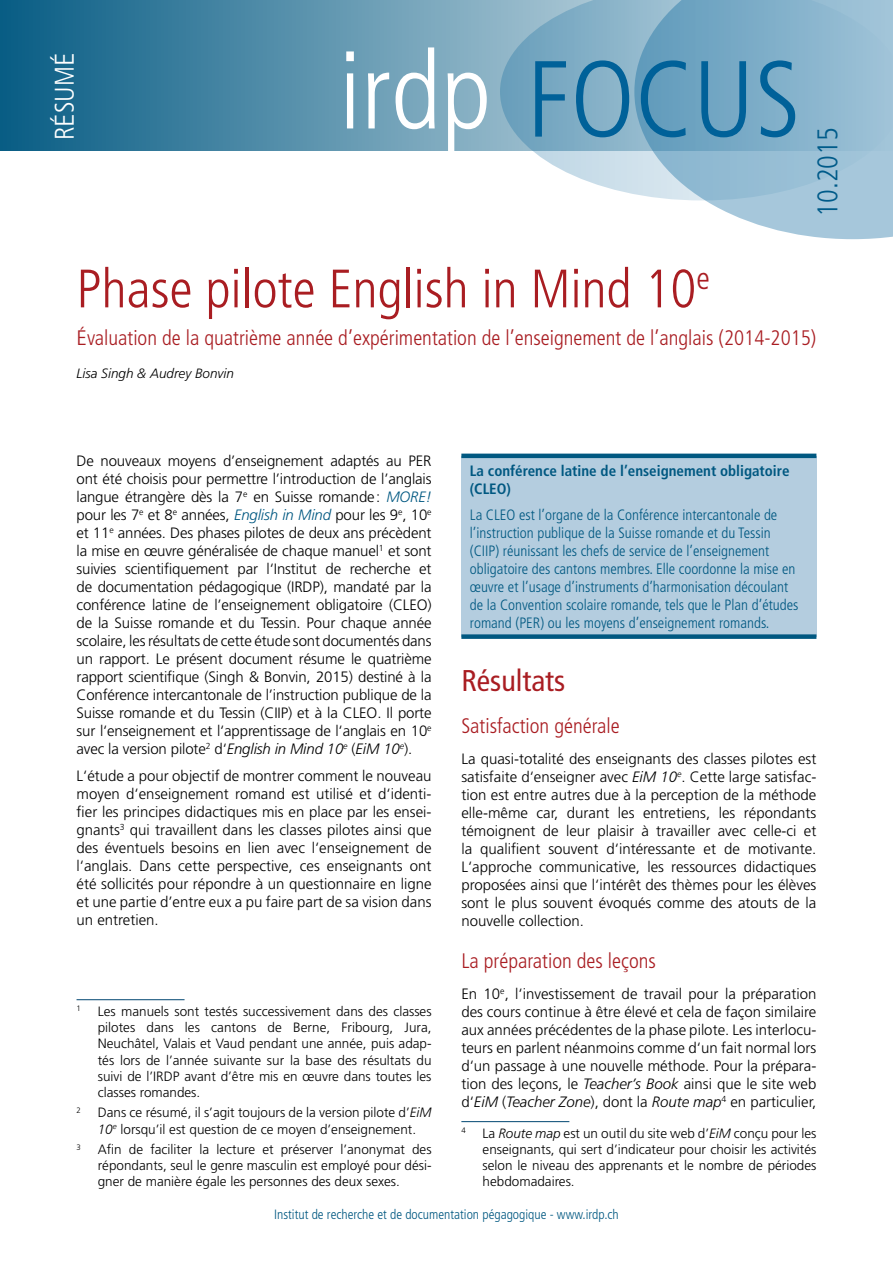
<style>
.page{position:relative;width:893px;height:1263px;background:#fff}
.page>*{position:absolute;margin:0;border:0;box-sizing:border-box;transform-origin:0 0}
.t1{font:300 condensed 108px "Frutiger";color:#006199}
.t2{font:300 condensed 108px "Frutiger";color:#fff}
.FOCUS_TITRE_PRINCIPA{font:300 condensed 54px "Frutiger";color:#a91d22}
.FOCUS_TITRE_NIV_1{font:condensed 30px "Frutiger";color:#a91d22}
.t3{font:300 condensed 28.5px "Frutiger";color:#005881}
.t4{font:300 condensed 27px "Frutiger";color:#fff}
.FOCUS_SOUS_TITRE_PRI{font:300 condensed 21px "Frutiger";color:#a91d22}
.FOCUS_TITRE_NIV_2{font:300 condensed 21px "Frutiger";color:#a91d22}
.FOCUS_TEXTE{font:300 15px/18px "Frutiger";color:#000;text-align:justify}
.FOCUS_TEXTE-2{font:300 condensed 15px/18px "Frutiger";color:#005881}
.FOCUS_TEXTE-3{font:700 condensed 15px/18px "Frutiger";color:#005881}
.IRDP_Note_bas_page_i{font:300 13.5px/16.2px "Frutiger";color:#000;text-align:justify}
.pied_page{font:300 condensed 13.5px "Frutiger";color:#005881}
.FOCUS_TEXTE-4{font:italic 300 13.5px "Frutiger";color:#000}
.IRDP_Note_bas_page_i-2{font:300 7.8px "Frutiger";color:#000}
.s1{font-stretch:normal}
.s2{font-style:italic;color:#005881}
.s3{font-style:italic}
</style>
<div class="page">
<hr style="left:77px;top:999px;width:108px;height:1px;background:#004671">
<hr style="left:461px;top:1121px;width:108px;height:1px;background:#004671">
<svg style="left:0;top:0;width:500px;height:151px;background:#4b89a5"></svg>
<svg style="left:500px;top:0;width:134px;height:194px;background:#98bccf"></svg>
<svg style="left:634px;top:0;width:259px;height:239px;background:#94bcd2"></svg>
<div style="left:461px;top:456px;width:355px;height:181px;background:#b4cddf"></div>
<hr style="left:461px;top:454px;width:355px;height:4px;background:#005881">
<div style="left:461px;top:634px;width:355px;height:5px;background:#005881"></div>
<p class="t2" style="left:339px;top:30px;width:154px">irdp</p>
<p class="t4" style="left:49px;top:140px;width:89px;rotate:-90deg">R<span class="s1">É</span>SUM<span class="s1">É</span></p>
<p class="t1" style="left:527px;top:38px;width:276px">FOCUS</p>
<p class="t3" style="left:811px;top:217px;width:90px;rotate:-90deg">10.2015</p>
<p class="FOCUS_TITRE_PRINCIPA" style="left:77px;top:258px;width:635px">Phase pilote English in Mind 10<sup>e</sup></p>
<p class="FOCUS_SOUS_TITRE_PRI" style="left:77px;top:326px;width:741px"><span class="s1">É</span>valuation de la quatrième année d’expérimentation de l’enseignement de l’anglais (2014-2015)</p>
<p class="FOCUS_TEXTE-4" style="left:77px;top:365px;width:159px">Lisa Singh &amp; Audrey Bonvin</p>
<p class="FOCUS_TEXTE" style="left:77px;top:452px;width:357px">De nouveaux moyens d’enseignement adaptés au PER ont été choisis pour permettre l’introduction de l’anglais langue étrangère dès la 7<sup>e</sup> en Suisse romande: <span class="s2">MORE! </span>pour les 7<sup>e</sup> et 8<sup>e</sup> années, <span class="s2">English in Mind</span> pour les 9<sup>e</sup>, 10<sup>e </sup>et 11<sup>e</sup> années. Des phases pilotes de deux ans précèdent la mise en œuvre généralisée de chaque manuel<sup>1</sup> et sont suivies scientifiquement par l‘Institut de recherche et de documentation pédagogique (IRDP), mandaté par la conférence latine de l’enseignement obligatoire (CLEO) de la Suisse romande et du Tessin. Pour chaque année scolaire, les résultats de cette étude sont documentés dans un rapport. Le présent document résume le quatrième rapport scientifique (Singh &amp; Bonvin, 2015) destiné à la Conférence intercantonale de l’instruction publique de la Suisse romande et du Tessin (CIIP) et à la CLEO. Il porte sur l‘enseignement et l‘apprentissage de l‘anglais en 10<sup>e </sup>avec la version pilote<sup>2</sup> d‘<span class="s3">English in Mind 10</span><sup>e</sup> (<span class="s3">EiM 10</span><sup>e</sup>).</p>
<p class="FOCUS_TEXTE" style="left:77px;top:767px;width:357px">L‘étude a pour objectif de montrer comment le nouveau moyen d‘enseignement romand est utilisé et d‘identi&shy;fier les principes didactiques mis en place par les ensei&shy;gnants<sup>3</sup> qui travaillent dans les classes pilotes ainsi que des éventuels besoins en lien avec l‘enseignement de l‘anglais. Dans cette perspective, ces enseignants ont été sollicités pour répondre à un questionnaire en ligne et une partie d’entre eux a pu faire part de sa vision dans un entretien.</p>
<p class="IRDP_Note_bas_page_i-2" style="left:77px;top:1004px;width:6px">1</p>
<p class="IRDP_Note_bas_page_i" style="left:98px;top:1003px;width:335px">Les manuels sont testés successivement dans des classes pilotes dans les cantons de Berne, Fribourg, Jura, Neuchâtel, Valais et Vaud pendant une année, puis adap&shy;tés lors de l’année suivante sur la base des résultats du suivi de l’IRDP avant d’être mis en œuvre dans toutes les classes romandes.</p>
<p class="IRDP_Note_bas_page_i-2" style="left:77px;top:1106px;width:6px">2</p>
<p class="IRDP_Note_bas_page_i" style="left:98px;top:1105px;width:335px">Dans ce résumé, il s’agit toujours de la version pilote d’<span class="s3">EiM<br>10</span><sup>e</sup> lorsqu’il est question de ce moyen d’enseignement.</p>
<p class="IRDP_Note_bas_page_i-2" style="left:77px;top:1142px;width:6px">3</p>
<p class="IRDP_Note_bas_page_i" style="left:98px;top:1141px;width:335px">Afin de faciliter la lecture et préserver l’anonymat des répondants, seul le genre masculin est employé pour dési&shy;gner de manière égale les personnes des deux sexes.</p>
<p class="FOCUS_TEXTE-3" style="left:470px;top:461px;width:321px">La conférence latine de l’enseignement obligatoire (CLEO)</p>
<p class="FOCUS_TEXTE-2" style="left:470px;top:506px;width:330px">La CLEO est l’organe de la Conférence intercantonale de l’instruction publique de la Suisse romande et du Tessin (CIIP) réunissant les chefs de service de l’enseignement obligatoire des cantons membres. Elle coordonne la mise en œuvre et l’usage d’instruments d’harmonisation découlant de la Convention scolaire romande, tels que le Plan d’études romand (PER) ou les moyens d’enseignement romands.</p>
<p class="FOCUS_TITRE_NIV_1" style="left:461px;top:663px;width:105px">Résultats</p>
<p class="FOCUS_TITRE_NIV_2" style="left:461px;top:714px;width:160px">Satisfaction générale</p>
<p class="FOCUS_TEXTE" style="left:461px;top:750px;width:357px">La quasi-totalité des enseignants des classes pilotes est satisfaite d‘enseigner avec <span class="s3">EiM 10</span><sup>e</sup>. Cette large satisfac&shy;tion est entre autres due à la perception de la méthode elle-même car, durant les entretiens, les répondants témoignent de leur plaisir à travailler avec celle-ci et la qualifient souvent d‘intéressante et de motivante.<br>L‘approche communicative, les ressources didactiques proposées ainsi que l‘intérêt des thèmes pour les élèves sont le plus souvent évoqués comme des atouts de la nouvelle collection.</p>
<p class="FOCUS_TITRE_NIV_2" style="left:461px;top:949px;width:196px">La préparation des leçons</p>
<p class="FOCUS_TEXTE" style="left:461px;top:985px;width:357px">En 10<sup>e</sup>, l‘investissement de travail pour la préparation des cours continue à être élevé et cela de façon similaire aux années précédentes de la phase pilote. Les interlocu&shy;teurs en parlent néanmoins comme d‘un fait normal lors d‘un passage à une nouvelle méthode. Pour la prépara&shy;tion des leçons, le <span class="s3">Teacher’s Book</span> ainsi que le site web d‘<span class="s3">EiM</span> (<span class="s3">Teacher Zone</span>), dont la <span class="s3">Route map</span><sup>4</sup> en particulier,</p>
<p class="IRDP_Note_bas_page_i-2" style="left:461px;top:1126px;width:6px">4</p>
<p class="IRDP_Note_bas_page_i" style="left:483px;top:1125px;width:335px">La <span class="s3">Route map</span> est un outil du site web d’<span class="s3">EiM</span> conçu pour les enseignants, qui sert d’indicateur pour choisir les activités selon le niveau des apprenants et le nombre de périodes hebdomadaires.</p>
<p class="pied_page" style="left:274px;top:1207px;width:346px">Institut de recherche et de documentation pégagogique - www.irdp.ch</p>
</div>
